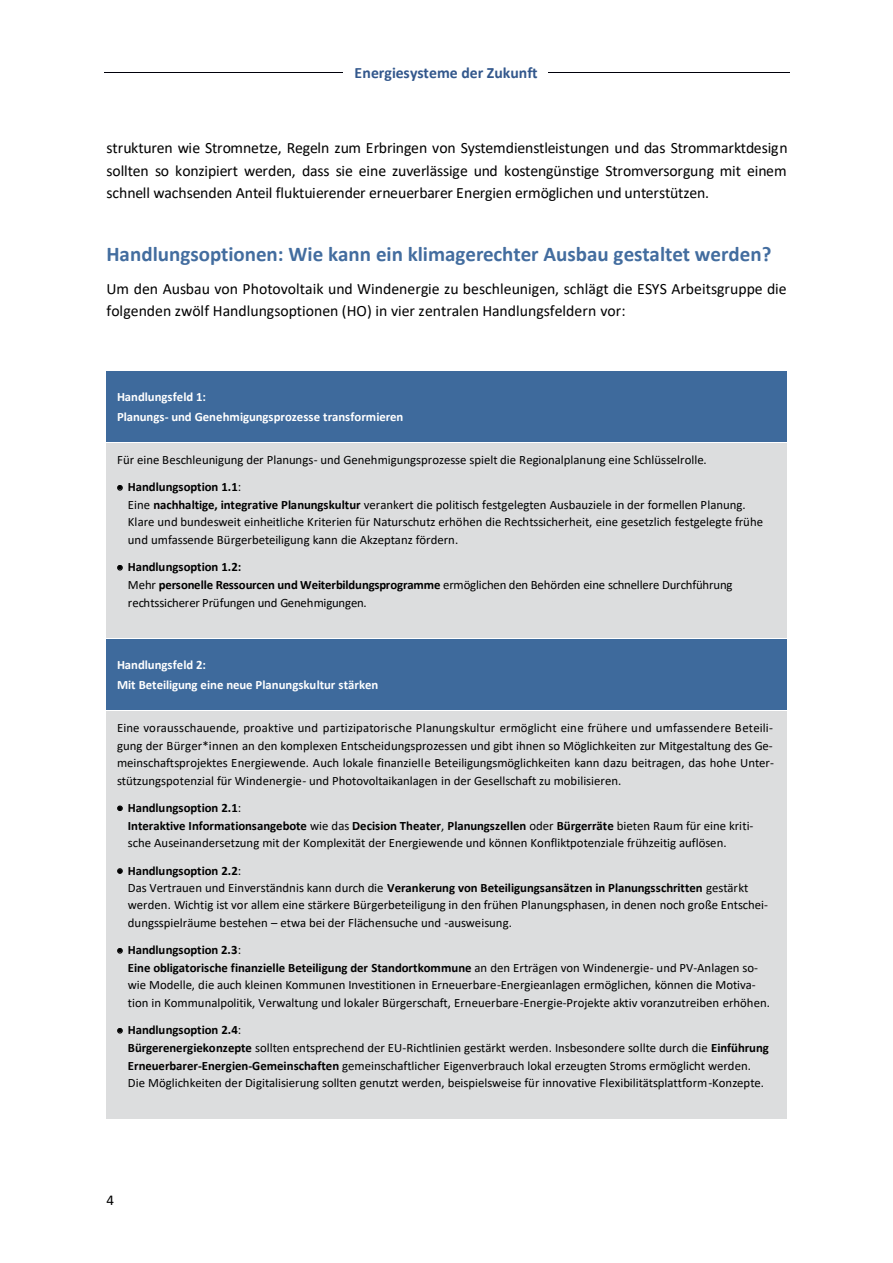
<style>
.page{position:relative;width:893px;height:1263px;background:#fff}
.page>*{position:absolute;margin:0;border:0;box-sizing:border-box;transform-origin:0 0}
.t1{font:700 21px "Calibri";color:#436d9f}
.t2{font:15.75px/22.2px "Calibri";color:#000;text-align:justify}
.t3{font:700 15.75px "Calibri";color:#32578c}
.t4{font:15px "Calibri";color:#000}
.t5{font:12.75px/17.5px "Calibri";color:#000}
.t6{font:700 12.75px/19.5px "Calibri";letter-spacing:-.005em;color:#fff}
.s1{font-weight:700}
</style>
<div class="page">
<hr style="left:104px;top:72px;width:685px;height:1px;background:#00000a">
<div style="left:344px;top:62px;width:204px;height:31px;background:#fff"></div>
<div style="left:107px;top:371px;width:680px;height:38px;background:#3e6a9c"></div>
<div style="left:107px;top:409px;width:680px;height:19px;background:#3e6a9c"></div>
<div style="left:107px;top:428px;width:680px;height:14px;background:#3e6a9c"></div>
<div style="left:107px;top:443px;width:680px;height:26px;background:#dcddde"></div>
<div style="left:107px;top:469px;width:680px;height:27px;background:#dcddde"></div>
<div style="left:107px;top:496px;width:680px;height:18px;background:#dcddde"></div>
<div style="left:107px;top:514px;width:680px;height:18px;background:#dcddde"></div>
<div style="left:107px;top:532px;width:680px;height:26px;background:#dcddde"></div>
<div style="left:107px;top:558px;width:680px;height:19px;background:#dcddde"></div>
<div style="left:107px;top:577px;width:680px;height:17px;background:#dcddde"></div>
<div style="left:107px;top:594px;width:680px;height:17px;background:#dcddde"></div>
<div style="left:107px;top:611px;width:680px;height:27px;background:#dcddde"></div>
<div style="left:107px;top:639px;width:680px;height:37px;background:#3e6a9c"></div>
<div style="left:107px;top:676px;width:680px;height:20px;background:#3e6a9c"></div>
<div style="left:107px;top:696px;width:680px;height:14px;background:#3e6a9c"></div>
<div style="left:107px;top:711px;width:680px;height:26px;background:#dcddde"></div>
<div style="left:107px;top:737px;width:680px;height:18px;background:#dcddde"></div>
<div style="left:107px;top:755px;width:680px;height:17px;background:#dcddde"></div>
<div style="left:107px;top:772px;width:680px;height:18px;background:#dcddde"></div>
<div style="left:107px;top:790px;width:680px;height:27px;background:#dcddde"></div>
<div style="left:107px;top:817px;width:680px;height:18px;background:#dcddde"></div>
<div style="left:107px;top:835px;width:680px;height:26px;background:#dcddde"></div>
<div style="left:107px;top:861px;width:680px;height:18px;background:#dcddde"></div>
<div style="left:107px;top:879px;width:680px;height:18px;background:#dcddde"></div>
<div style="left:107px;top:897px;width:680px;height:18px;background:#dcddde"></div>
<div style="left:107px;top:915px;width:680px;height:26px;background:#dcddde"></div>
<div style="left:107px;top:941px;width:680px;height:19px;background:#dcddde"></div>
<div style="left:107px;top:960px;width:680px;height:17px;background:#dcddde"></div>
<div style="left:107px;top:977px;width:680px;height:18px;background:#dcddde"></div>
<div style="left:107px;top:995px;width:680px;height:26px;background:#dcddde"></div>
<div style="left:107px;top:1021px;width:680px;height:19px;background:#dcddde"></div>
<div style="left:107px;top:1040px;width:680px;height:17px;background:#dcddde"></div>
<div style="left:107px;top:1057px;width:680px;height:18px;background:#dcddde"></div>
<div style="left:107px;top:1075px;width:680px;height:17px;background:#dcddde"></div>
<div style="left:107px;top:1092px;width:680px;height:27px;background:#dcddde"></div>
<p class="t3" style="left:355px;top:61px;width:185px">Energiesysteme der Zukunft</p>
<p class="t2" style="left:107px;top:137px;width:683px">strukturen wie Stromnetze, Regeln zum Erbringen von Systemdienstleistungen und das Strommarktdesign sollten so konzipiert werden, dass sie eine zuverlässige und kostengünstige Stromversorgung mit einem schnell wachsenden Anteil fluktuierender erneuerbarer Energien ermöglichen und unterstützen.</p>
<h1 class="t1" style="left:107px;top:239px;width:666px">Handlungsoptionen: Wie kann ein klimagerechter Ausbau gestaltet werden?</h1>
<p class="t2" style="left:107px;top:277px;width:682px">Um den Ausbau von Photovoltaik und Windenergie zu beschleunigen, schlägt die ESYS Arbeitsgruppe die folgenden zwölf Handlungsoptionen (HO) in vier zentralen Handlungsfeldern vor:</p>
<p class="t6" style="left:117px;top:387px;width:288px">Handlungsfeld 1:<br>Planungs- und Genehmigungsprozesse transformieren</p>
<p class="t5" style="left:117px;top:451px;width:591px">Für eine Beschleunigung der Planungs- und Genehmigungsprozesse spielt die Regionalplanung eine Schlüsselrolle.</p>
<p class="t5" style="left:128px;top:478px;width:637px;text-indent:-11px">• <span class="s1">Handlungsoption 1.1</span>:<br>Eine <span class="s1">nachhaltige, integrative Planungskultur</span> verankert die politisch festgelegten Ausbauziele in der formellen Planung.<br>Klare und bundesweit einheitliche Kriterien für Naturschutz erhöhen die Rechtssicherheit, eine gesetzlich festgelegte frühe und umfassende Bürgerbeteiligung kann die Akzeptanz fördern.</p>
<p class="t5" style="left:128px;top:558px;width:606px;text-indent:-11px">• <span class="s1">Handlungsoption 1.2:<br></span>Mehr <span class="s1">personelle Ressourcen und Weiterbildungsprogramme</span> ermöglichen den Behörden eine schnellere Durchführung rechtssicherer Prüfungen und Genehmigungen.</p>
<p class="t6" style="left:117px;top:655px;width:263px">Handlungsfeld 2:<br>Mit Beteiligung eine neue Planungskultur stärken</p>
<p class="t5" style="left:117px;top:719px;width:658px;text-align:justify">Eine vorausschauende, proaktive und partizipatorische Planungskultur ermöglicht eine frühere und umfassendere Beteili&shy;gung der Bürger*innen an den komplexen Entscheidungsprozessen und gibt ihnen so Möglichkeiten zur Mitgestaltung des Ge&shy;meinschaftsprojektes Energiewende. Auch lokale finanzielle Beteiligungsmöglichkeiten kann dazu beitragen, das hohe Unter&shy;stützungspotenzial für Windenergie- und Photovoltaikanlagen in der Gesellschaft zu mobilisieren.</p>
<p class="t5" style="left:128px;top:798px;width:627px;text-indent:-11px">• <span class="s1">Handlungsoption 2.1</span>:<br><span class="s1">Interaktive Informationsangebote</span> wie das <span class="s1">Decision Theater</span>, <span class="s1">Planungszellen</span> oder <span class="s1">Bürgerräte</span> bieten Raum für eine kriti&shy;sche Auseinandersetzung mit der Komplexität der Energiewende und können Konfliktpotenziale frühzeitig auflösen.</p>
<p class="t5" style="left:128px;top:861px;width:642px;text-indent:-11px">• <span class="s1">Handlungsoption 2.2</span>:<br>Das Vertrauen und Einverständnis kann durch die <span class="s1">Verankerung von Beteiligungsansätzen in Planungsschritten</span> gestärkt werden. Wichtig ist vor allem eine stärkere Bürgerbeteiligung in den frühen Planungsphasen, in denen noch große Entschei&shy;dungsspielräume bestehen – etwa bei der Flächensuche und -ausweisung.</p>
<p class="t5" style="left:128px;top:941px;width:644px;text-indent:-11px">• <span class="s1">Handlungsoption 2.3</span>:<br><span class="s1">Eine obligatorische finanzielle Beteiligung der Standortkommune</span> an den Erträgen von Windenergie- und PV-Anlagen so&shy;wie Modelle, die auch kleinen Kommunen Investitionen in Erneuerbare-Energieanlagen ermöglichen, können die Motiva&shy;tion in Kommunalpolitik, Verwaltung und lokaler Bürgerschaft, Erneuerbare-Energie-Projekte aktiv voranzutreiben erhöhen.</p>
<p class="t5" style="left:128px;top:1021px;width:642px;text-indent:-11px">• <span class="s1">Handlungsoption 2.4</span>:<br><span class="s1">Bürgerenergiekonzepte</span> sollten entsprechend der EU-Richtlinien gestärkt werden. Insbesondere sollte durch die <span class="s1">Einführung Erneuerbarer-Energien-Gemeinschaften</span> gemeinschaftlicher Eigenverbrauch lokal erzeugten Stroms ermöglicht werden.<br>Die Möglichkeiten der Digitalisierung sollten genutzt werden, beispielsweise für innovative Flexibilitätsplattform-Konzepte.</p>
<p class="t4" style="left:107px;top:1190px;width:9px">4</p>
</div>
